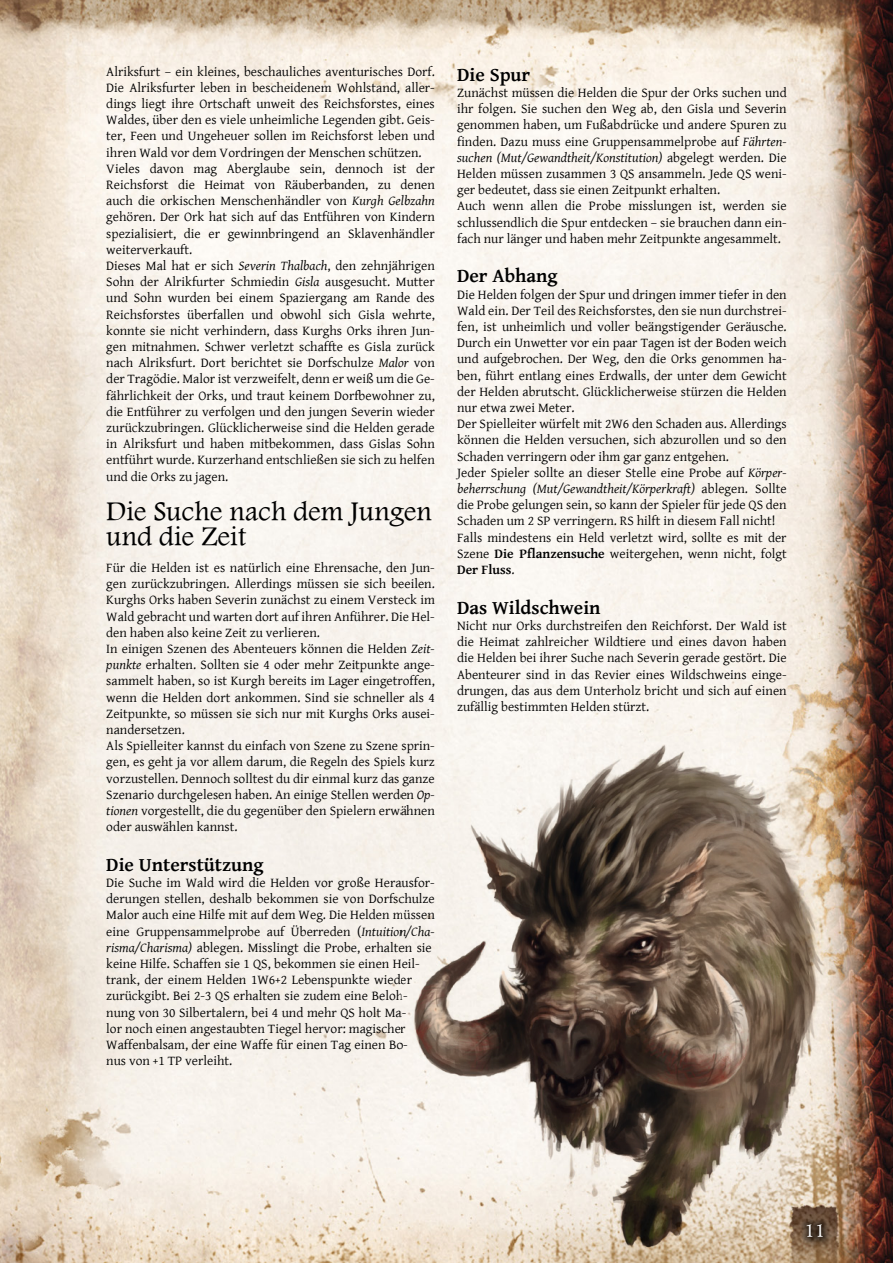
<style>
.page{position:relative;width:893px;height:1263px;background:#fff}
.page>*{position:absolute;margin:0;border:0;box-sizing:border-box;transform-origin:0 0}
.t1{font:28.35px/25.2px "Andalus";color:#000}
.t2{font:700 19.5px "Gentium Basic";color:#000}
.t3{font:19.5px "Andalus";color:#fff}
.t4{font:13.5px/16.2px "Gentium Basic";color:#000}
.s1{font-style:italic}
.s2{font-weight:700}
</style>
<div class="page">
<img style="left:0;top:0;width:893px;height:1263px">
<img style="left:401px;top:710px;width:428px;height:553px">
<div style="left:799px;top:1216px;width:38px;height:35px;background:#000;opacity:.92"></div>
<div style="left:801px;top:1218px;width:28px;height:25px;background:#000;opacity:.74"></div>
<p class="t4" style="left:106px;top:63px;width:330px">Alriksfurt – ein kleines, beschauliches aventurisches Dorf.<br>Die Alriksfurter leben in bescheidenem Wohlstand, aller&shy;dings liegt ihre Ortschaft unweit des Reichsforstes, eines Waldes, über den es viele unheimliche Legenden gibt. Geis&shy;ter, Feen und Ungeheuer sollen im Reichsforst leben und ihren Wald vor dem Vordringen der Menschen schützen.<br>Vieles davon mag Aberglaube sein, dennoch ist der Reichsforst die Heimat von Räuberbanden, zu denen auch die orkischen Menschenhändler von <span class="s1">Kurgh Gelbzahn </span>gehören. Der Ork hat sich auf das Entführen von Kindern spezialisiert, die er gewinnbringend an Sklavenhändler weiterverkauft.<br>Dieses Mal hat er sich <span class="s1">Severin Thalbach</span>, den zehnjährigen Sohn der Alrikfurter Schmiedin <span class="s1">Gisla</span> ausgesucht. Mutter und Sohn wurden bei einem Spaziergang am Rande des Reichsforstes überfallen und obwohl sich Gisla wehrte, konnte sie nicht verhindern, dass Kurghs Orks ihren Jun&shy;gen mitnahmen. Schwer verletzt schaffte es Gisla zurück nach Alriksfurt. Dort berichtet sie Dorfschulze <span class="s1">Malor</span> von der Tragödie. Malor ist verzweifelt, denn er weiß um die Ge&shy;fährlichkeit der Orks, und traut keinem Dorfbewohner zu, die Entführer zu verfolgen und den jungen Severin wieder zurückzubringen. Glücklicherweise sind die Helden gerade in Alriksfurt und haben mitbekommen, dass Gislas Sohn entführt wurde. Kurzerhand entschließen sie sich zu helfen und die Orks zu jagen.</p>
<h1 class="t1" style="left:106px;top:500px;width:327px">Die Suche nach dem Jungen und die Zeit</h1>
<p class="t4" style="left:106px;top:559px;width:330px">Für die Helden ist es natürlich eine Ehrensache, den Jun&shy;gen zurückzubringen. Allerdings müssen sie sich beeilen.<br>Kurghs Orks haben Severin zunächst zu einem Versteck im Wald gebracht und warten dort auf ihren Anführer. Die Hel&shy;den haben also keine Zeit zu verlieren.<br>In einigen Szenen des Abenteuers können die Helden <span class="s1">Zeit&shy;punkte</span> erhalten. Sollten sie 4 oder mehr Zeitpunkte ange&shy;sammelt haben, so ist Kurgh bereits im Lager eingetroffen, wenn die Helden dort ankommen. Sind sie schneller als 4<br>Zeitpunkte, so müssen sie sich nur mit Kurghs Orks ausei&shy;nandersetzen.<br>Als Spielleiter kannst du einfach von Szene zu Szene sprin&shy;gen, es geht ja vor allem darum, die Regeln des Spiels kurz vorzustellen. Dennoch solltest du dir einmal kurz das ganze Szenario durchgelesen haben. An einige Stellen werden <span class="s1">Op&shy;tionen</span> vorgestellt, die du gegenüber den Spielern erwähnen oder auswählen kannst.</p>
<h2 class="t2" style="left:106px;top:850px;width:159px">Die Unterstützung</h2>
<p class="t4" style="left:106px;top:874px;width:330px">Die Suche im Wald wird die Helden vor große Herausfor&shy;derungen stellen, deshalb bekommen sie von Dorfschulze Malor auch eine Hilfe mit auf dem Weg. Die Helden müssen eine Gruppensammelprobe auf Überreden (<span class="s1">Intuition/Cha&shy;risma/Charisma)</span> ablegen. Misslingt die Probe, erhalten sie keine Hilfe. Schaffen sie 1 QS, bekommen sie einen Heil&shy;trank, der einem Helden 1W6+2 Lebenspunkte wieder zurückgibt. Bei 2-3 QS erhalten sie zudem eine Beloh&shy;nung von 30 Silbertalern, bei 4 und mehr QS holt Ma-<br>lor noch einen angestaubten Tiegel hervor: magischer Waffenbalsam, der eine Waffe für einen Tag einen Bo-<br>nus von +1 TP verleiht.</p>
<h2 class="t2" style="left:457px;top:60px;width:75px">Die Spur</h2>
<p class="t4" style="left:457px;top:84px;width:331px">Zunächst müssen die Helden die Spur der Orks suchen und ihr folgen. Sie suchen den Weg ab, den Gisla und Severin genommen haben, um Fußabdrücke und andere Spuren zu finden. Dazu muss eine Gruppensammelprobe auf <span class="s1">Fährten&shy;suchen (Mut/Gewandtheit/Konstitution)</span> abgelegt werden. Die Helden müssen zusammen 3 QS ansammeln. Jede QS weni&shy;ger bedeutet, dass sie einen Zeitpunkt erhalten.<br>Auch wenn allen die Probe misslungen ist, werden sie schlussendlich die Spur entdecken – sie brauchen dann ein&shy;fach nur länger und haben mehr Zeitpunkte angesammelt.</p>
<h2 class="t2" style="left:457px;top:261px;width:102px">Der Abhang</h2>
<p class="t4" style="left:457px;top:286px;width:331px">Die Helden folgen der Spur und dringen immer tiefer in den Wald ein. Der Teil des Reichsforstes, den sie nun durchstrei&shy;fen, ist unheimlich und voller beängstigender Geräusche.<br>Durch ein Unwetter vor ein paar Tagen ist der Boden weich und aufgebrochen. Der Weg, den die Orks genommen ha&shy;ben, führt entlang eines Erdwalls, der unter dem Gewicht der Helden abrutscht. Glücklicherweise stürzen die Helden nur etwa zwei Meter.<br>Der Spielleiter würfelt mit 2W6 den Schaden aus. Allerdings können die Helden versuchen, sich abzurollen und so den Schaden verringern oder ihm gar ganz entgehen.<br>Jeder Spieler sollte an dieser Stelle eine Probe auf <span class="s1">Körper&shy;beherrschung (Mut/Gewandtheit/Körperkraft)</span> ablegen. Sollte die Probe gelungen sein, so kann der Spieler für jede QS den Schaden um 2 SP verringern. RS hilft in diesem Fall nicht!<br>Falls mindestens ein Held verletzt wird, sollte es mit der Szene <span class="s2">Die Pflanzensuche</span> weitergehen, wenn nicht, folgt <span class="s2">Der Fluss</span>.</p>
<h2 class="t2" style="left:457px;top:593px;width:145px">Das Wildschwein</h2>
<p class="t4" style="left:457px;top:617px;width:331px;text-align:justify">Nicht nur Orks durchstreifen den Reichforst. Der Wald ist die Heimat zahlreicher Wildtiere und eines davon haben die Helden bei ihrer Suche nach Severin gerade gestört. Die Abenteurer sind in das Revier eines Wildschweins einge&shy;drungen, das aus dem Unterholz bricht und sich auf einen zufällig bestimmten Helden stürzt.</p>
<h2 class="t3" style="left:804px;top:1216px;width:23px">11</h2>
</div>
